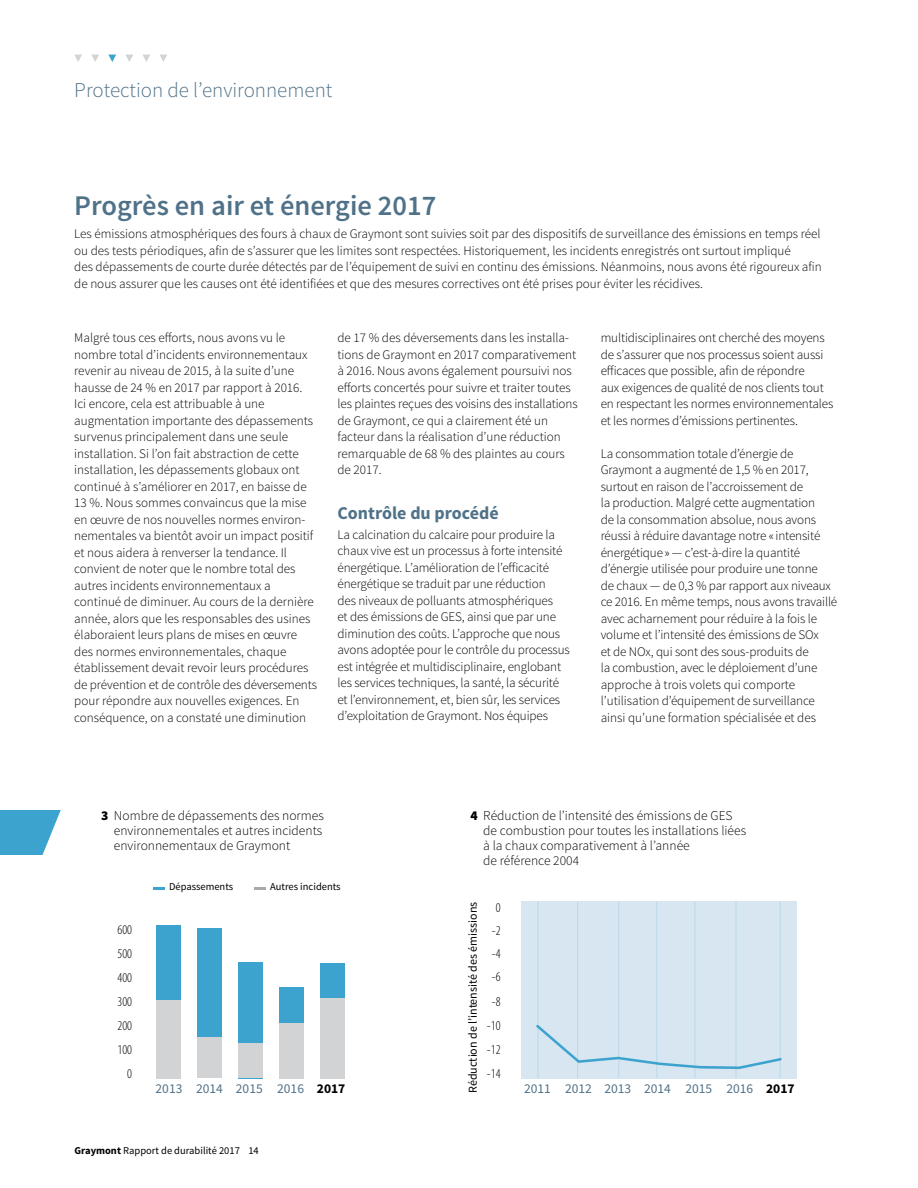
<style>
.page{position:relative;width:918px;height:1188px;background:#fff}
.page>*{position:absolute;margin:0;border:0;box-sizing:border-box;transform-origin:0 0}
.t1{font:600 28.5px "Source Sans Pro";color:#507289}
.t2{font:300 21px "Source Sans Pro";color:#507289}
.t3{font:700 18px "Source Sans Pro";color:#507289}
.t4{font:300 13.5px/15px "Source Sans Pro";color:#000;text-align:justify}
.t5{font:13.5px "Source Sans Pro";color:#507289}
.t6{font:300 condensed 13.5px/24px "Myriad Pro";color:#000;text-align:right}
.t7{font:300 13.2px/16.5px "Source Sans Pro";letter-spacing:-.01em;color:#000}
.t8{font:12px "Source Sans Pro";color:#000}
.t9{font:10.5px "Source Sans Pro";color:#000}
.s1{font-weight:900}
.s2{font-weight:700;color:#000}
.s3{font-weight:700}
</style>
<div class="page">
<div style="left:521px;top:901px;width:276px;height:177px;background:#d7e6f1"></div>
<div style="left:157px;top:926px;width:24px;height:152px;background:#3ca3ce"></div>
<div style="left:157px;top:1000px;width:24px;height:78px;background:#d1d3d4"></div>
<div style="left:198px;top:929px;width:24px;height:149px;background:#3ca3ce"></div>
<div style="left:198px;top:1038px;width:24px;height:40px;background:#d1d3d4"></div>
<div style="left:239px;top:962px;width:24px;height:116px;background:#3ca3ce"></div>
<div style="left:239px;top:1044px;width:24px;height:34px;background:#d1d3d4"></div>
<div style="left:280px;top:987px;width:24px;height:91px;background:#3ca3ce"></div>
<div style="left:279px;top:1023px;width:25px;height:55px;background:#d1d3d4"></div>
<div style="left:320px;top:963px;width:25px;height:115px;background:#3ca3ce"></div>
<div style="left:320px;top:998px;width:25px;height:80px;background:#d1d3d4"></div>
<svg style="left:0;top:810px;width:61px;height:45px;background:#59b1d5"></svg>
<svg style="left:74px;top:55px;width:8px;height:7px"></svg>
<svg style="left:92px;top:55px;width:7px;height:7px"></svg>
<svg style="left:108px;top:55px;width:8px;height:7px"></svg>
<svg style="left:126px;top:55px;width:7px;height:7px"></svg>
<svg style="left:143px;top:55px;width:7px;height:7px"></svg>
<svg style="left:160px;top:55px;width:7px;height:7px"></svg>
<hr style="left:538px;top:901px;width:1px;height:177px;background:#bcd7e9">
<hr style="left:577px;top:901px;width:1px;height:177px;background:#bcd7e9">
<hr style="left:618px;top:901px;width:1px;height:177px;background:#bcd7e9">
<hr style="left:656px;top:901px;width:1px;height:177px;background:#bcd7e9">
<hr style="left:694px;top:901px;width:1px;height:177px;background:#bcd7e9">
<hr style="left:736px;top:901px;width:1px;height:177px;background:#bcd7e9">
<hr style="left:780px;top:901px;width:1px;height:177px;background:#bcd7e9">
<svg style="left:536px;top:1023px;width:246px;height:47px"></svg>
<svg style="left:153px;top:887px;width:12px;height:3px"></svg>
<svg style="left:255px;top:887px;width:11px;height:3px"></svg>
<h2 class="t2" style="left:74px;top:77px;width:260px">Protection de l’environnement</h2>
<h1 class="t1" style="left:74px;top:188px;width:364px">Progrès en air et énergie 2017</h1>
<p class="t7" style="left:74px;top:226px;width:749px">Les émissions atmosphériques des fours à chaux de Graymont sont suivies soit par des dispositifs de surveillance des émissions en temps réel ou des tests périodiques, afin de s’assurer que les limites sont respectées. Historiquement, les incidents enregistrés ont surtout impliqué<br>des dépassements de courte durée détectés par de l’équipement de suivi en continu des émissions. Néanmoins, nous avons été rigoureux afin de nous assurer que les causes ont été identifiées et que des mesures correctives ont été prises pour éviter les récidives.</p>
<p class="t7" style="left:74px;top:330px;width:244px">Malgré tous ces efforts, nous avons vu le nombre total d’incidents environnementaux revenir au niveau de 2015, à la suite d’une hausse de 24 % en 2017 par rapport à 2016.<br>Ici encore, cela est attribuable à une augmentation importante des dépassements survenus principalement dans une seule installation. Si l’on fait abstraction de cette installation, les dépassements globaux ont continué à s’améliorer en 2017, en baisse de 13 %. Nous sommes convaincus que la mise en œuvre de nos nouvelles normes environ&shy;nementales va bientôt avoir un impact positif et nous aidera à renverser la tendance. Il convient de noter que le nombre total des autres incidents environnementaux a continué de diminuer. Au cours de la dernière année, alors que les responsables des usines élaboraient leurs plans de mises en œuvre des normes environnementales, chaque établissement devait revoir leurs procédures de prévention et de contrôle des déversements pour répondre aux nouvelles exigences. En conséquence, on a constaté une diminution</p>
<p class="t7" style="left:337px;top:330px;width:242px">de 17 % des déversements dans les installa&shy;tions de Graymont en 2017 comparativement à 2016. Nous avons également poursuivi nos efforts concertés pour suivre et traiter toutes les plaintes reçues des voisins des installations de Graymont, ce qui a clairement été un facteur dans la réalisation d’une réduction remarquable de 68 % des plaintes au cours de 2017.</p>
<h3 class="t3" style="left:338px;top:502px;width:163px">Contrôle du procédé</h3>
<p class="t7" style="left:338px;top:526px;width:234px">La calcination du calcaire pour produire la chaux vive est un processus à forte intensité énergétique. L’amélioration de l’efficacité énergétique se traduit par une réduction<br>des niveaux de polluants atmosphériques<br>et des émissions de GES, ainsi que par une diminution des coûts. L’approche que nous avons adoptée pour le contrôle du processus est intégrée et multidisciplinaire, englobant les services techniques, la santé, la sécurité et l’environnement, et, bien sûr, les services d’exploitation de Graymont. Nos équipes</p>
<p class="t7" style="left:601px;top:330px;width:234px">multidisciplinaires ont cherché des moyens de s’assurer que nos processus soient aussi efficaces que possible, afin de répondre<br>aux exigences de qualité de nos clients tout en respectant les normes environnementales et les normes d’émissions pertinentes.</p>
<p class="t7" style="left:601px;top:445px;width:238px">La consommation totale d’énergie de Graymont a augmenté de 1,5 % en 2017, surtout en raison de l’accroissement de<br>la production. Malgré cette augmentation<br>de la consommation absolue, nous avons réussi à réduire davantage notre «intensité énergétique» — c’est-à-dire la quantité d’énergie utilisée pour produire une tonne<br>de chaux — de 0,3 % par rapport aux niveaux ce 2016. En même temps, nous avons travaillé avec acharnement pour réduire à la fois le volume et l’intensité des émissions de SOx<br>et de NOx, qui sont des sous-produits de<br>la combustion, avec le déploiement d’une approche à trois volets qui comporte l’utilisation d’équipement de surveillance ainsi qu’une formation spécialisée et des</p>
<p class="t4" style="left:114px;top:808px;width:211px;text-indent:-13px"><span class="s1">3</span> Nombre de dépassements des normes environnementales et autres incidents environnementaux de Graymont</p>
<p class="t4" style="left:483px;top:808px;width:264px;text-align:left;text-indent:-13px"><span class="s1">4</span> Réduction de l’intensité des émissions de GES de combustion pour toutes les installations liées à la chaux comparativement à l’année<br>de référence 2004</p>
<p class="t9" style="left:169px;top:880px;width:66px">Dépassements</p>
<p class="t9" style="left:270px;top:880px;width:72px">Autres incidents</p>
<p class="t6" style="left:118px;top:918px;width:16px">600</p>
<p class="t6" style="left:118px;top:942px;width:16px">500</p>
<p class="t6" style="left:118px;top:966px;width:16px">400</p>
<p class="t6" style="left:118px;top:990px;width:16px">300</p>
<p class="t6" style="left:118px;top:1014px;width:16px">200<br>100<br>0</p>
<p class="t5" style="left:156px;top:1080px;width:191px">2013 2014 2015 2016 <span class="s2">2017</span></p>
<p class="t8" style="left:465px;top:1093px;width:193px;rotate:-90deg">Réduction de l’intensité des émissions</p>
<p class="t6" style="left:496px;top:895px;width:6px">0</p>
<p class="t6" style="left:492px;top:918px;width:10px">-2</p>
<p class="t6" style="left:492px;top:942px;width:10px">-4</p>
<p class="t6" style="left:492px;top:965px;width:10px">-6</p>
<p class="t6" style="left:492px;top:990px;width:10px">-8</p>
<p class="t6" style="left:487px;top:1014px;width:15px">-10</p>
<p class="t6" style="left:487px;top:1038px;width:15px;text-align:left">-12 -14</p>
<p class="t5" style="left:524px;top:1080px;width:272px">2011 2012 2013 2014 2015 2016 <span class="s2">2017</span></p>
<p class="t9" style="left:75px;top:1144px;width:186px"><span class="s3">Graymont</span> Rapport de durabilité 2017 14</p>
</div>
